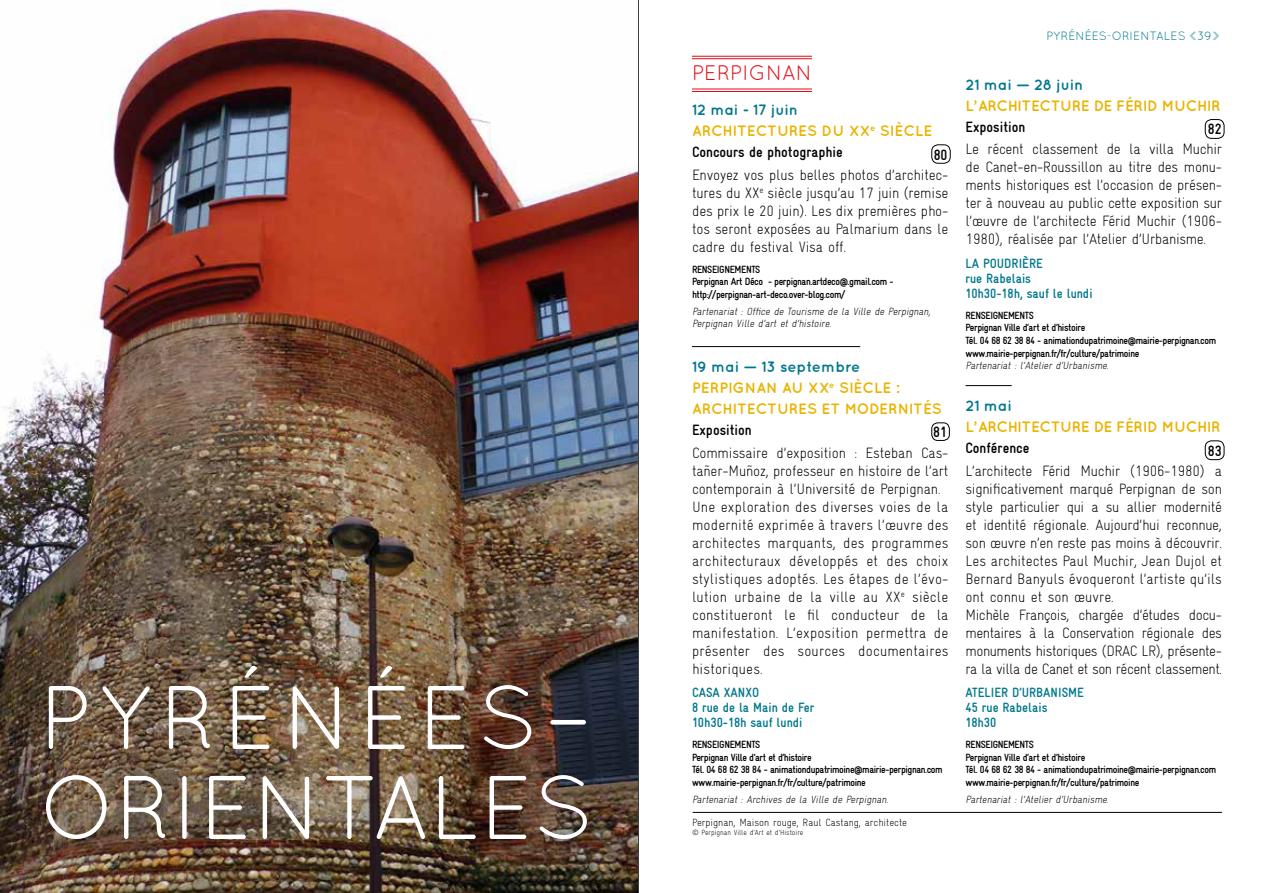
<style>
.page{position:relative;width:1276px;height:893px;background:#fff}
.page>*{position:absolute;margin:0;border:0;box-sizing:border-box;transform-origin:0 0}
.t1{font:90px "Quicksand";color:#fff}
.t2{font:21px "Quicksand";color:#e30613}
.t3{font:300 condensed 15px/18px "Gravur";letter-spacing:-.01em;color:#000;text-align:justify}
.t4{font:300 condensed 15px/18px "Gravur";letter-spacing:.01em;color:#000}
.t5{font:700 15px "Quicksand";color:#e9b400}
.t6{font:700 condensed 15px "Gravur";color:#000}
.t7{font:700 15px "Quicksand";color:#00788d}
.t8{font:700 condensed 13.5px/15px "Gravur";color:#00788d}
.t9{font:12px "Quicksand";color:#00788d}
.t10{font:300 12px "Quicksand";color:#00788d}
.t11{font:700 condensed 10.5px/12.6px "Gravur";letter-spacing:-.04em;color:#000}
.t12{font:italic 300 condensed 10.5px/12.6px "Gravur";color:#000}
.t13{font:300 condensed 10.5px "Gravur";color:#000}
.t14{font:300 condensed 7.5px "Gravur";color:#000}
.s1{font-weight:400}
</style>
<div class="page">
<hr style="left:638px;top:0;width:1px;height:893px;background:#000">
<img style="left:0;top:0;width:638px;height:893px">
<hr style="left:692px;top:812px;width:530px;height:1px;background:#000">
<hr style="left:692px;top:56px;width:120px;height:1px;background:#e30613">
<hr style="left:692px;top:58px;width:120px;height:1px;background:#e30613">
<hr style="left:692px;top:89px;width:120px;height:1px;background:#e30613">
<hr style="left:692px;top:91px;width:120px;height:1px;background:#e30613">
<hr style="left:692px;top:346px;width:168px;height:1px;background:#000">
<hr style="left:965px;top:385px;width:46px;height:1px;background:#000">
<div style="left:931px;top:144px;width:19px;height:20px;border:1px solid #000;border-radius:6px"></div>
<div style="left:931px;top:423px;width:18px;height:18px;border:1px solid #000;border-radius:6px"></div>
<div style="left:1205px;top:119px;width:19px;height:20px;border:1px solid #000;border-radius:6px"></div>
<div style="left:1205px;top:441px;width:19px;height:19px;border:1px solid #000;border-radius:6px"></div>
<h1 class="t1" style="left:39px;top:666px;width:375px">PYRÉNÉES</h1>
<h1 class="t1" style="left:544px;top:666px;width:49px">–</h1>
<h1 class="t1" style="left:39px;top:756px;width:441px">ORIENTALES</h1>
<h2 class="t2" style="left:692px;top:61px;width:13px">PERP</h2>
<h2 class="t2" style="left:742px;top:61px;width:71px">IG NAN</h2>
<p class="t7" style="left:692px;top:101px;width:107px">12 MAI - 17 JUIN</p>
<p class="t5" style="left:692px;top:122px;width:21px">ARCHITECTURES</p>
<p class="t5" style="left:821px;top:122px;width:92px">DU XX<sup>E</sup> SIÈCLE</p>
<p class="t6" style="left:692px;top:144px;width:152px">Concours de photographie</p>
<p class="t3" style="left:692px;top:165px;width:258px">Envoyez vos plus belles photos d’architec&shy;tures du XX<sup>e</sup> siècle jusqu’au 17 juin (remise des prix le 20 juin). Les dix premières pho&shy;tos seront exposées au Palmarium dans le cadre du festival Visa off.</p>
<p class="t11" style="left:692px;top:263px;width:203px">Renseign ements<br>Perpignan Art Déco - perpignan.artdeco@.gmail.com - http://perpignan-art-deco.over-blog.com/</p>
<p class="t12" style="left:692px;top:305px;width:242px">Partenariat : Office de Tourisme de la Ville de Perpignan,<br>Perpignan Ville d’art et d’histoire.</p>
<p class="t7" style="left:692px;top:358px;width:170px">19 MAI — 13 SEPTEMBRE</p>
<p class="t5" style="left:692px;top:379px;width:18px">PERPIG</p>
<p class="t5" style="left:745px;top:379px;width:126px">NAN AU XX<sup>E</sup> SIÈCLE</p>
<p class="t5" style="left:896px;top:379px;width:5px">:</p>
<p class="t5" style="left:692px;top:400px;width:11px">ARCHITECTURES</p>
<p class="t5" style="left:821px;top:400px;width:35px">ET MODER</p>
<p class="t5" style="left:897px;top:400px;width:43px">NITÉS</p>
<p class="t6" style="left:692px;top:422px;width:61px">Exposition</p>
<p class="t4" style="left:692px;top:443px;width:258px">Commissaire d’exposition : Esteban Cas&shy;tañer-Muñoz, professeur en histoire de l’art contemporain à l’U niversité de Perpignan.<br>U ne exploration des diverses voies de la modernité exprimée à travers l’œuvre des architectes marquants, des programmes architecturaux développés et des choix stylistiques adoptés. Les étapes de l’évo&shy;lution urbaine de la ville au XX<sup>e</sup> siècle constitueront le fil conducteur de la manifestation. L’exposition permettra de présenter des sources documentaires historiques.</p>
<p class="t8" style="left:692px;top:685px;width:15px">Casa</p>
<p class="t6" style="left:933px;top:146px;width:15px">80</p>
<p class="t6" style="left:933px;top:423px;width:15px">81</p>
<p class="t8" style="left:692px;top:685px;width:124px;text-indent:32px">Xanxo<br>8 rue de la Main de Fer<br>10h30-18h sauf lundi</p>
<p class="t11" style="left:692px;top:738px;width:252px">Renseign ements<br>Perpignan Ville d’art et d’histoire<br>Tél. 04 68 62 38 84 - animationdupatrimoine@mairie-perpignan.com www.mairie-perpignan.fr/fr/culture/patrimoine</p>
<p class="t12" style="left:692px;top:793px;width:200px">Partenariat : Archives de la Ville de Perpignan.</p>
<p class="t13" style="left:692px;top:817px;width:216px">Perpignan, Maison rouge, Raul Castang, architecte</p>
<p class="t14" style="left:692px;top:829px;width:113px">© Perpignan Ville d’Art et d’Histoire</p>
<p class="t9" style="left:1046px;top:29px;width:47px">PYRÉNÉES</p>
<p class="t9" style="left:1107px;top:29px;width:65px">-ORIENTALES</p>
<p class="t10" style="left:1189px;top:29px;width:33px">&lt;&lt;<span class="s1">39</span>&gt;&gt;</p>
<p class="t7" style="left:965px;top:76px;width:119px">21 MAI — 28 JUIN</p>
<p class="t5" style="left:965px;top:97px;width:23px">L’ARCHITECTURE</p>
<p class="t5" style="left:1093px;top:97px;width:49px">DE FÉRID</p>
<p class="t5" style="left:1161px;top:97px;width:23px">MUCHIR</p>
<p class="t6" style="left:965px;top:119px;width:61px">Exposition</p>
<p class="t3" style="left:965px;top:140px;width:258px">Le récent classement de la villa Muchir de Canet-en-Roussillon au titre des monu&shy;ments historiques est l’occasion de présen&shy;ter à nouveau au public cette exposition sur l’œuvre de l’architecte Férid Muchir (1906- 1980), réalisée par l’Atelier d’U rbanisme.</p>
<p class="t8" style="left:965px;top:256px;width:33px">La Poudr</p>
<p class="t6" style="left:1207px;top:121px;width:15px">82</p>
<p class="t8" style="left:965px;top:256px;width:129px;text-indent:53px">ière<br>rue Rabelais<br>10h30-18h, sauf le lundi</p>
<p class="t11" style="left:965px;top:309px;width:252px">Renseign ements<br>Perpignan Ville d’art et d’histoire<br>Tél. 04 68 62 38 84 - animationdupatrimoine@mairie-perpignan.com www.mairie-perpignan.fr/fr/culture/patrimoine</p>
<p class="t12" style="left:965px;top:359px;width:147px">Partenariat : l’Atelier d’Urbanisme.</p>
<p class="t7" style="left:965px;top:397px;width:48px">21 MAI</p>
<p class="t5" style="left:965px;top:418px;width:23px">L’ARCHITECTURE</p>
<p class="t5" style="left:1093px;top:418px;width:49px">DE FÉRID</p>
<p class="t5" style="left:1161px;top:418px;width:23px">MUCHIR</p>
<p class="t6" style="left:965px;top:440px;width:65px">Conférence</p>
<p class="t3" style="left:965px;top:461px;width:258px;text-align:left">L’architecte Férid Muchir (1906-1980) a significativement marqué Perpignan de son style particulier qui a su allier modernité et identité régionale. Aujourd’hui reconnue, son œuvre n’en reste pas moins à découvrir.<br>Les architectes Paul Muchir, Jean Dujol et Bernard Banyuls évoqueront l’artiste qu’ils ont connu et son œuvre.<br>Michèle François, chargée d’études docu&shy;mentaires à la Conservation régionale des monuments historiques (DRAC LR), présente&shy;ra la villa de Canet et son récent classement.</p>
<p class="t8" style="left:965px;top:685px;width:72px">Atelier d’Urban</p>
<p class="t8" style="left:1058px;top:685px;width:27px">isme</p>
<p class="t8" style="left:965px;top:700px;width:84px">45 rue Rabelais<br>18h30</p>
<p class="t11" style="left:965px;top:738px;width:252px">Renseign ements<br>Perpignan Ville d’art et d’histoire<br>Tél. 04 68 62 38 84 - animationdupatrimoine@mairie-perpignan.com www.mairie-perpignan.fr/fr/culture/patrimoine</p>
<p class="t12" style="left:965px;top:793px;width:147px">Partenariat : l’Atelier d’Urbanisme.</p>
<p class="t6" style="left:1207px;top:442px;width:15px">83</p>
</div>
